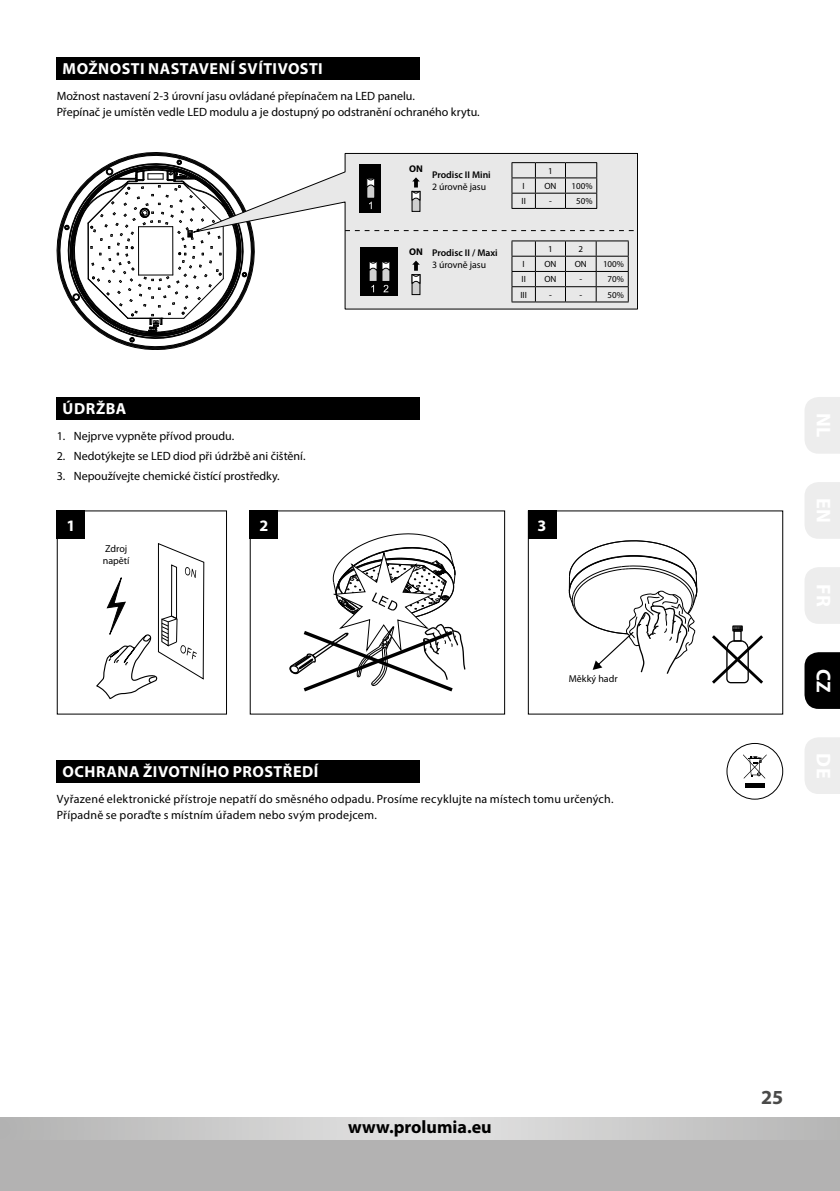
<style>
.page{position:relative;width:840px;height:1191px;background:#fff}
.page>*{position:absolute;margin:0;border:0;box-sizing:border-box;transform-origin:0 0}
.t1{font:700 20px "Myriad Pro";color:#4a4a49}
.t2{font:700 20px "Myriad Pro";color:#fff}
.t3{font:700 18px "Myriad Pro";color:#000}
.t4{font:700 16px "Myriad Pro";letter-spacing:.03em;color:#fff}
.t5{font:12px/16px "Myriad Pro";color:#000}
.t6{font:12px/16px "Myriad Pro";letter-spacing:.02em;color:#000}
.t7{font:10px/12px "Myriad Pro";color:#000}
.t8{font:600 9.8px/11.8px "Myriad Pro";color:#000}
.t9{font:9.8px "Myriad Pro";color:#000}
.t10{font:700 9.8px "Myriad Pro";color:#000}
.t11{font:9px "Myriad Pro";color:#000}
.s1{font-weight:700}
.s2{font-weight:400}
</style>
<div class="page">
<div style="left:0;top:1140px;width:839px;height:51px;background:#b3b2b2"></div>
<svg style="left:0;top:1117px;width:839px;height:23px"></svg>
<svg style="left:96px;top:543px;width:108px;height:156px"></svg>
<svg style="left:289px;top:533px;width:176px;height:158px"></svg>
<div style="left:731px;top:625px;width:11px;height:6px;border:1px solid #000"></div>
<svg style="left:712px;top:626px;width:50px;height:58px"></svg>
<svg style="left:568px;top:540px;width:129px;height:134px"></svg>
<div style="left:57px;top:510px;width:28px;height:29px;background:#000"></div>
<div style="left:249px;top:510px;width:29px;height:29px;background:#000"></div>
<div style="left:527px;top:510px;width:29px;height:29px;background:#000"></div>
<div style="left:57px;top:397px;width:363px;height:23px;background:#000"></div>
<div style="left:57px;top:57px;width:363px;height:22px;background:#000"></div>
<svg style="left:58px;top:153px;width:177px;height:195px"></svg>
<svg style="left:184px;top:153px;width:453px;height:157px"></svg>
<div style="left:359px;top:164px;width:22px;height:48px;background:#000"></div>
<div style="left:366px;top:178px;width:8px;height:20px;background:#d0d0d0"></div>
<div style="left:366px;top:178px;width:9px;height:20px;border:1px solid #000"></div>
<svg style="left:366px;top:178px;width:9px;height:10px"></svg>
<div style="left:359px;top:247px;width:38px;height:49px;background:#000"></div>
<div style="left:369px;top:261px;width:8px;height:20px;background:#d0d0d0"></div>
<div style="left:368px;top:261px;width:9px;height:21px;border:1px solid #000"></div>
<div style="left:382px;top:261px;width:7px;height:20px;background:#d0d0d0"></div>
<div style="left:381px;top:261px;width:9px;height:21px;border:1px solid #000"></div>
<svg style="left:368px;top:261px;width:22px;height:10px"></svg>
<svg style="left:371px;top:285px;width:3px;height:7px"></svg>
<svg style="left:383px;top:285px;width:5px;height:7px"></svg>
<svg style="left:345px;top:230px;width:292px;height:1px"></svg>
<div style="left:412px;top:191px;width:7px;height:20px;background:#d0d0d0"></div>
<svg style="left:411px;top:177px;width:9px;height:24px"></svg>
<div style="left:412px;top:275px;width:7px;height:19px;background:#d0d0d0"></div>
<svg style="left:411px;top:260px;width:9px;height:24px"></svg>
<hr style="left:535px;top:162px;width:30px;height:1px;background:#000">
<hr style="left:565px;top:162px;width:31px;height:1px;background:#000">
<hr style="left:535px;top:177px;width:30px;height:1px;background:#000">
<hr style="left:565px;top:177px;width:31px;height:1px;background:#000">
<hr style="left:535px;top:193px;width:30px;height:1px;background:#000">
<hr style="left:565px;top:193px;width:31px;height:1px;background:#000">
<svg style="left:564px;top:163px;width:1px;height:45px"></svg>
<svg style="left:596px;top:163px;width:1px;height:45px"></svg>
<svg style="left:511px;top:162px;width:24px;height:47px"></svg>
<hr style="left:535px;top:208px;width:30px;height:1px;background:#000">
<hr style="left:565px;top:208px;width:31px;height:1px;background:#000">
<hr style="left:535px;top:240px;width:30px;height:1px;background:#000">
<hr style="left:565px;top:240px;width:31px;height:1px;background:#000">
<hr style="left:596px;top:240px;width:32px;height:1px;background:#000">
<hr style="left:535px;top:256px;width:30px;height:1px;background:#000">
<hr style="left:565px;top:256px;width:31px;height:1px;background:#000">
<hr style="left:596px;top:256px;width:32px;height:1px;background:#000">
<hr style="left:535px;top:271px;width:30px;height:1px;background:#000">
<hr style="left:565px;top:271px;width:31px;height:1px;background:#000">
<hr style="left:596px;top:271px;width:32px;height:1px;background:#000">
<hr style="left:535px;top:286px;width:30px;height:1px;background:#000">
<hr style="left:565px;top:286px;width:31px;height:1px;background:#000">
<svg style="left:564px;top:241px;width:1px;height:60px"></svg>
<hr style="left:596px;top:286px;width:32px;height:1px;background:#000">
<svg style="left:595px;top:241px;width:1px;height:60px"></svg>
<svg style="left:627px;top:241px;width:1px;height:60px"></svg>
<svg style="left:511px;top:240px;width:24px;height:62px"></svg>
<hr style="left:535px;top:301px;width:30px;height:1px;background:#000">
<hr style="left:565px;top:301px;width:31px;height:1px;background:#000">
<hr style="left:596px;top:301px;width:32px;height:1px;background:#000">
<div style="left:745px;top:783px;width:19px;height:5px;background:#000"></div>
<svg style="left:743px;top:754px;width:23px;height:24px"></svg>
<div style="left:726px;top:743px;width:56px;height:56px;border:1px solid #000;border-radius:50%"></div>
<div style="left:57px;top:760px;width:363px;height:22px;background:#000"></div>
<div style="left:805px;top:397px;width:34px;height:57px;background:#ededed"></div>
<div style="left:805px;top:482px;width:34px;height:57px;background:#ededed"></div>
<svg style="left:804px;top:652px;width:35px;height:57px"></svg>
<div style="left:805px;top:567px;width:34px;height:57px;background:#ededed"></div>
<div style="left:805px;top:737px;width:34px;height:57px;background:#ededed"></div>
<h3 class="t4" style="left:63px;top:58px;width:262px">MOŽNOSTI NASTAVENÍ SVÍTIVOSTI</h3>
<p class="t5" style="left:57px;top:87px;width:424px">Možnost nastavení 2-3 úrovní jasu ovládané přepínačem na LED panelu.<br>Přepínač je umístěn vedle LED modulu a je dostupný po odstranění ochraného krytu.</p>
<p class="t10" style="left:409px;top:162px;width:15px">ON</p>
<p class="t8" style="left:432px;top:169px;width:60px">Prodisc II Mini</p>
<p class="t9" style="left:432px;top:181px;width:56px">2 úrovně jasu</p>
<p class="t11" style="left:548px;top:165px;width:6px">1</p>
<p class="t11" style="left:522px;top:180px;width:4px">I</p>
<p class="t11" style="left:544px;top:180px;width:14px">ON</p>
<p class="t11" style="left:571px;top:180px;width:22px">100%</p>
<p class="t11" style="left:521px;top:196px;width:6px">II</p>
<p class="t11" style="left:548px;top:196px;width:4px">-</p>
<p class="t11" style="left:576px;top:196px;width:18px">50%</p>
<p class="t8" style="left:432px;top:247px;width:67px;text-indent:-23px"><span class="s1">ON</span> Prodisc II / Maxi<br><span class="s2">3 úrovně jasu</span></p>
<p class="t11" style="left:548px;top:243px;width:6px">1</p>
<p class="t11" style="left:578px;top:243px;width:6px">2</p>
<p class="t11" style="left:522px;top:259px;width:4px">I</p>
<p class="t11" style="left:544px;top:259px;width:14px">ON</p>
<p class="t11" style="left:574px;top:259px;width:14px">ON</p>
<p class="t11" style="left:602px;top:259px;width:22px">100%</p>
<p class="t11" style="left:521px;top:274px;width:6px">II</p>
<p class="t11" style="left:544px;top:274px;width:14px">ON</p>
<p class="t11" style="left:579px;top:274px;width:4px">-</p>
<p class="t11" style="left:607px;top:274px;width:18px">70%</p>
<p class="t11" style="left:520px;top:289px;width:8px">III</p>
<p class="t11" style="left:548px;top:289px;width:4px">-</p>
<p class="t11" style="left:579px;top:289px;width:4px">-</p>
<p class="t11" style="left:607px;top:289px;width:18px">50%</p>
<h3 class="t4" style="left:63px;top:398px;width:65px">ÚDRŽBA</h3>
<p class="t5" style="left:57px;top:428px;width:179px">1. Nejprve vypněte přívod proudu.</p>
<p class="t5" style="left:57px;top:448px;width:250px">2. Nedotýkejte se LED diod při údržbě ani čištění.</p>
<p class="t5" style="left:57px;top:468px;width:224px">3. Nepoužívejte chemické čistící prostředky.</p>
<h3 class="t4" style="left:66px;top:515px;width:10px">1</h3>
<h3 class="t4" style="left:259px;top:515px;width:10px">2</h3>
<h3 class="t4" style="left:537px;top:515px;width:10px">3</h3>
<p class="t7" style="left:103px;top:542px;width:28px">Zdroj napětí</p>
<p class="t7" style="left:568px;top:672px;width:50px">Měkký hadr</p>
<h3 class="t4" style="left:63px;top:761px;width:257px">OCHRANA ŽIVOTNÍHO PROSTŘEDÍ</h3>
<p class="t6" style="left:57px;top:790px;width:558px">Vyřazené elektronické přístroje nepatří do směsného odpadu. Prosíme recyklujte na místech tomu určených.<br>Případně se poraďte s místním úřadem nebo svým prodejcem.</p>
<h2 class="t3" style="left:348px;top:1115px;width:145px">www.prolumia.eu</h2>
<h1 class="t2" style="left:836px;top:668px;width:26px;rotate:90deg">CZ</h1>
<h1 class="t1" style="left:760px;top:1084px;width:24px">25</h1>
</div>
